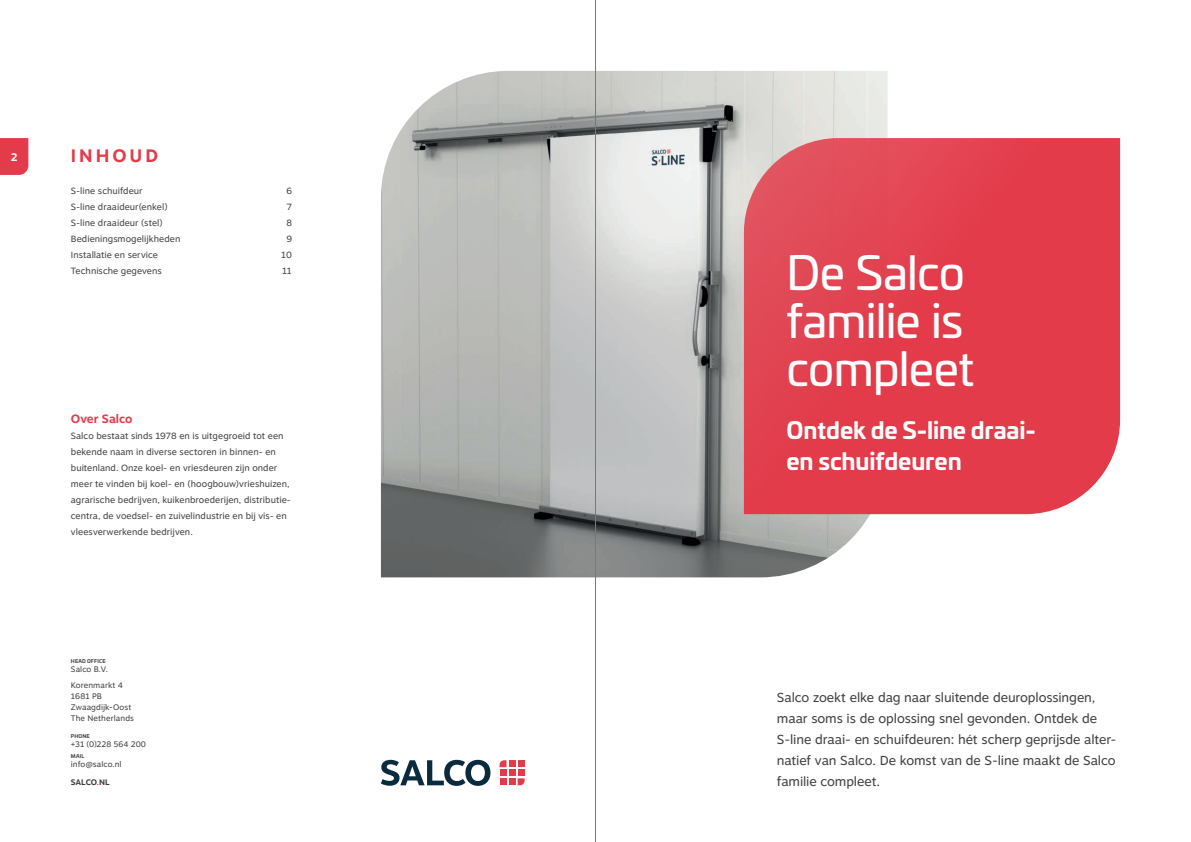
<style>
.page{position:relative;width:1191px;height:842px;background:#fff}
.page>*{position:absolute;margin:0;border:0;box-sizing:border-box;transform-origin:0 0}
.t1{font:46px/48px "Univia Pro";letter-spacing:-.015em;color:#fff}
.t2{font:700 23px/31px "Univia Pro";letter-spacing:-.005em;color:#fff}
.t3{font:700 18px "Motiva Sans";letter-spacing:.165em;color:#e33b4a}
.t4{font:13px/21px "Motiva Sans";letter-spacing:-.005em;color:#3e3e3f}
.t5{font:700 12px "Motiva Sans";color:#e33b4a}
.t6{font:700 11px "Motiva Sans";color:#fff}
.t7{font:9px/16px "Motiva Sans";letter-spacing:.005em;color:#3e3e3f}
.t8{font:8px/11px "Motiva Sans";letter-spacing:.01em;color:#3e3e3f}
.t9{font:700 8px "Motiva Sans";letter-spacing:-.01em;color:#3e3e3f}
.t10{font:700 5px "Univia Pro";letter-spacing:.035em;color:#3e3e3f}
.s1{color:#e33b4a}
</style>
<div class="page">
<svg style="left:499px;top:760px;width:7px;height:7px"></svg>
<div style="left:508px;top:760px;width:7px;height:7px;background:#e33b4a"></div>
<div style="left:517px;top:760px;width:7px;height:7px;background:#e33b4a"></div>
<div style="left:499px;top:769px;width:7px;height:7px;background:#e33b4a"></div>
<div style="left:508px;top:769px;width:7px;height:7px;background:#e33b4a"></div>
<div style="left:517px;top:769px;width:7px;height:7px;background:#e33b4a"></div>
<div style="left:499px;top:778px;width:7px;height:7px;background:#e33b4a"></div>
<div style="left:508px;top:778px;width:7px;height:7px;background:#e33b4a"></div>
<svg style="left:517px;top:778px;width:7px;height:7px"></svg>
<svg style="left:381px;top:760px;width:109px;height:26px"></svg>
<img style="left:381px;top:71px;width:506px;height:506px">
<svg style="left:744px;top:138px;width:376px;height:376px;background:#e24351"></svg>
<hr style="left:595px;top:0;width:1px;height:842px;background:#76787b">
<svg style="left:0;top:138px;width:28px;height:37px"></svg>
<p class="t6" style="left:11px;top:149px;width:8px">2</p>
<h3 class="t3" style="left:71px;top:142px;width:89px">INHOUD</h3>
<p class="t7" style="left:71px;top:182px;width:73px">S-line schuifdeur</p>
<p class="t7" style="left:286px;top:182px;width:7px">6</p>
<p class="t7" style="left:71px;top:198px;width:98px">S-line draaideur(enkel)</p>
<p class="t7" style="left:287px;top:198px;width:7px">7</p>
<p class="t7" style="left:71px;top:214px;width:93px">S-line draaideur (stel)</p>
<p class="t7" style="left:286px;top:214px;width:7px">8</p>
<p class="t7" style="left:71px;top:230px;width:111px">Bedieningsmogelijkheden</p>
<p class="t7" style="left:286px;top:230px;width:7px">9</p>
<p class="t7" style="left:71px;top:246px;width:89px">Installatie en service</p>
<p class="t7" style="left:281px;top:246px;width:12px">10</p>
<p class="t7" style="left:71px;top:262px;width:92px">Technische gegevens</p>
<p class="t7" style="left:282px;top:262px;width:11px">11</p>
<h3 class="t5" style="left:71px;top:410px;width:63px">Over Salco</h3>
<p class="t7" style="left:71px;top:428px;width:222px">Salco bestaat sinds 1978 en is uitgegroeid tot een bekende naam in diverse sectoren in binnen- en buitenland. Onze koel- en vriesdeuren zijn onder meer te vinden bij koel- en (hoogbouw)vrieshuizen, agrarische bedrijven, kuikenbroederijen, distributie&shy;centra, de voedsel- en zuivelindustrie en bij vis- en vleesverwerkende bedrijven.</p>
<p class="t10" style="left:71px;top:657px;width:36px">HEAD OFFICE</p>
<p class="t8" style="left:71px;top:660px;width:54px;line-height:16.5px">Salco B.V.<br>Korenmarkt 4</p>
<p class="t8" style="left:71px;top:691px;width:65px">1681 PB<br>Zwaagdijk-Oost<br>The Netherlands</p>
<p class="t10" style="left:71px;top:732px;width:20px">PHONE</p>
<p class="t8" style="left:71px;top:738px;width:77px">+31 (0)228 564 200</p>
<p class="t10" style="left:71px;top:752px;width:15px">MAIL</p>
<p class="t8" style="left:71px;top:758px;width:52px">info@salco.nl</p>
<p class="t9" style="left:71px;top:776px;width:40px">SALCO<span class="s1">.</span>NL</p>
<h1 class="t1" style="left:786px;top:246px;width:189px">De Salco familie is compleet</h1>
<h2 class="t2" style="left:786px;top:413px;width:251px">Ontdek de S-line draai&shy;en schuifdeuren</h2>
<p class="t4" style="left:777px;top:686px;width:341px">Salco zoekt elke dag naar sluitende deuroplossingen, maar soms is de oplossing snel gevonden. Ontdek de S-line draai- en schuifdeuren: hét scherp geprijsde alter&shy;natief van Salco. De komst van de S-line maakt de Salco familie compleet.</p>
</div>
